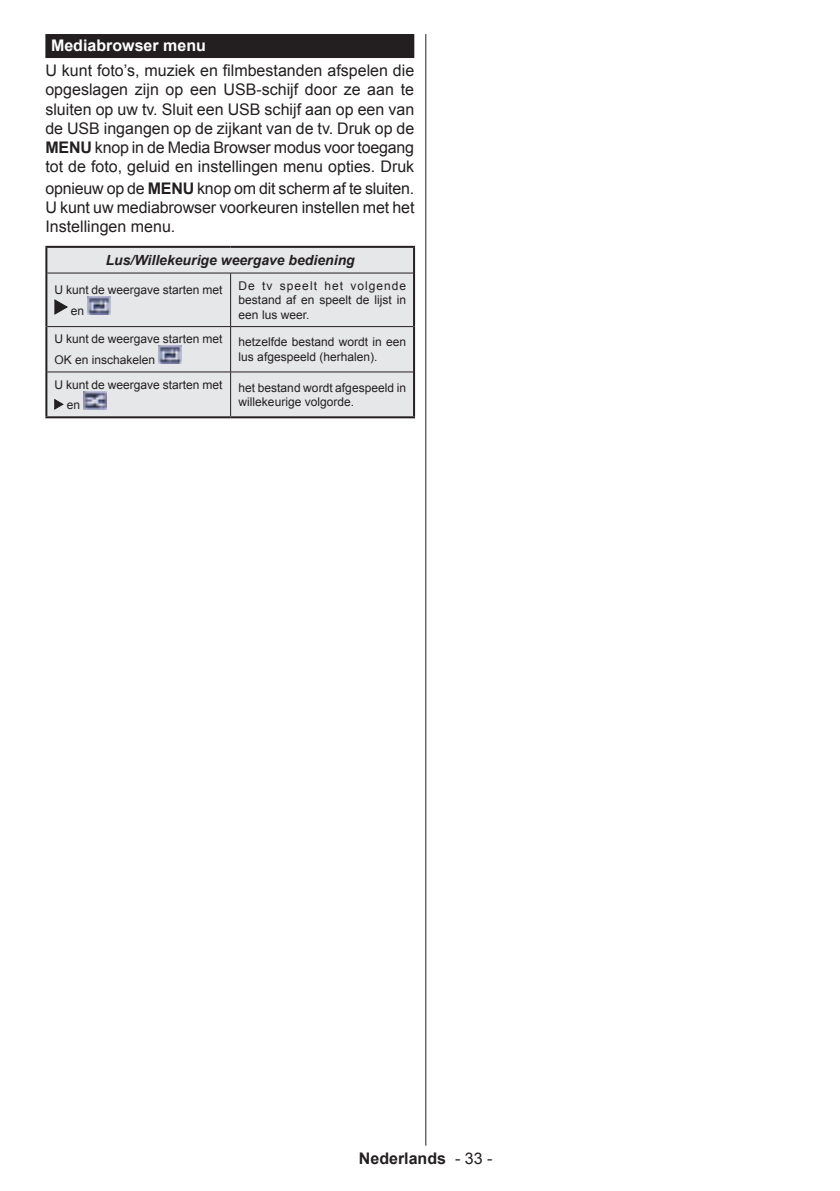
<style>
.page{position:relative;width:840px;height:1191px;background:#fff}
.page>*{position:absolute;margin:0;border:0;box-sizing:border-box;transform-origin:0 0}
.t1{font:16px/19.2px "Arial";color:#231f20;text-align:justify}
.t2{font:700 16px "Arial";color:#fff}
.t3{font:700 16px "Arial";color:#231f20}
.t4{font:italic 700 14px "Arial";color:#231f20}
.t5{font:12px/14.4px "Arial";color:#231f20}
.s1{font-weight:700}
.s2{font-weight:400}
</style>
<div class="page">
<hr style="left:425px;top:34px;width:1px;height:1111px;background:#231f20">
<div style="left:45px;top:34px;width:369px;height:24px;background:#231f20"></div>
<div style="left:47px;top:248px;width:366px;height:168px;background:#e6e7e9"></div>
<hr style="left:45px;top:246px;width:185px;height:2px;background:#231f20">
<hr style="left:45px;top:248px;width:2px;height:25px;background:#231f20">
<hr style="left:230px;top:246px;width:185px;height:2px;background:#231f20">
<hr style="left:413px;top:248px;width:2px;height:25px;background:#231f20">
<hr style="left:45px;top:273px;width:2px;height:53px;background:#231f20">
<hr style="left:413px;top:273px;width:2px;height:53px;background:#231f20">
<hr style="left:45px;top:326px;width:2px;height:46px;background:#231f20">
<hr style="left:413px;top:326px;width:2px;height:46px;background:#231f20">
<hr style="left:45px;top:372px;width:2px;height:44px;background:#231f20">
<hr style="left:413px;top:372px;width:2px;height:44px;background:#231f20">
<hr style="left:47px;top:273px;width:183px;height:1px;background:#231f20">
<hr style="left:230px;top:273px;width:183px;height:1px;background:#231f20">
<hr style="left:230px;top:273px;width:1px;height:53px;background:#231f20">
<hr style="left:47px;top:326px;width:183px;height:1px;background:#231f20">
<hr style="left:230px;top:326px;width:183px;height:1px;background:#231f20">
<hr style="left:230px;top:327px;width:1px;height:45px;background:#231f20">
<hr style="left:47px;top:371px;width:183px;height:1px;background:#231f20">
<hr style="left:230px;top:371px;width:183px;height:1px;background:#231f20">
<hr style="left:230px;top:372px;width:1px;height:44px;background:#231f20">
<hr style="left:45px;top:416px;width:185px;height:2px;background:#231f20">
<hr style="left:230px;top:416px;width:185px;height:2px;background:#231f20">
<svg style="left:55px;top:300px;width:12px;height:14px"></svg>
<img style="left:87px;top:296px;width:23px;height:18px">
<img style="left:158px;top:346px;width:23px;height:18px">
<svg style="left:55px;top:399px;width:8px;height:10px"></svg>
<img style="left:84px;top:391px;width:22px;height:18px">
<p class="t2" style="left:51px;top:40px;width:156px">Mediabrowser menu</p>
<p class="t1" style="left:45px;top:61px;width:370px">U kunt foto’s, muziek en filmbestanden afspelen die opgeslagen zijn op een USB-schijf door ze aan te sluiten op uw tv. Sluit een USB schijf aan op een van de USB ingangen op de zijkant van de tv. Druk op de <span class="s1">MENU</span> knop in de Media Browser modus voor toegang tot de foto, geluid en instellingen menu opties. Druk</p>
<p class="t1" style="left:45px;top:180px;width:370px">opnieuw op de <span class="s1">MENU</span> knop om dit scherm af te sluiten.<br>U kunt uw mediabrowser voorkeuren instellen met het Instellingen menu.</p>
<p class="t4" style="left:106px;top:255px;width:250px">Lus/Willekeurige weergave bediening</p>
<p class="t5" style="left:71px;top:280px;width:153px;line-height:20.6px;text-indent:-16px">U kunt de weergave starten met en</p>
<p class="t5" style="left:238px;top:279px;width:169px;text-align:justify">De tv speelt het volgende bestand af en speelt de lijst in een lus weer.</p>
<p class="t5" style="left:54px;top:330px;width:169px;line-height:20.6px">U kunt de weergave starten met<br>OK en inschakelen</p>
<p class="t5" style="left:238px;top:336px;width:169px">hetzelfde bestand wordt in een lus afgespeeld (herhalen).</p>
<p class="t5" style="left:67px;top:375px;width:157px;line-height:20.6px;text-indent:-12px">U kunt de weergave starten met en</p>
<p class="t5" style="left:238px;top:381px;width:169px">het bestand wordt afgespeeld in willekeurige volgorde.</p>
<p class="t3" style="left:359px;top:1152px;width:135px">Nederlands <span class="s2">- 33 -</span></p>
</div>
